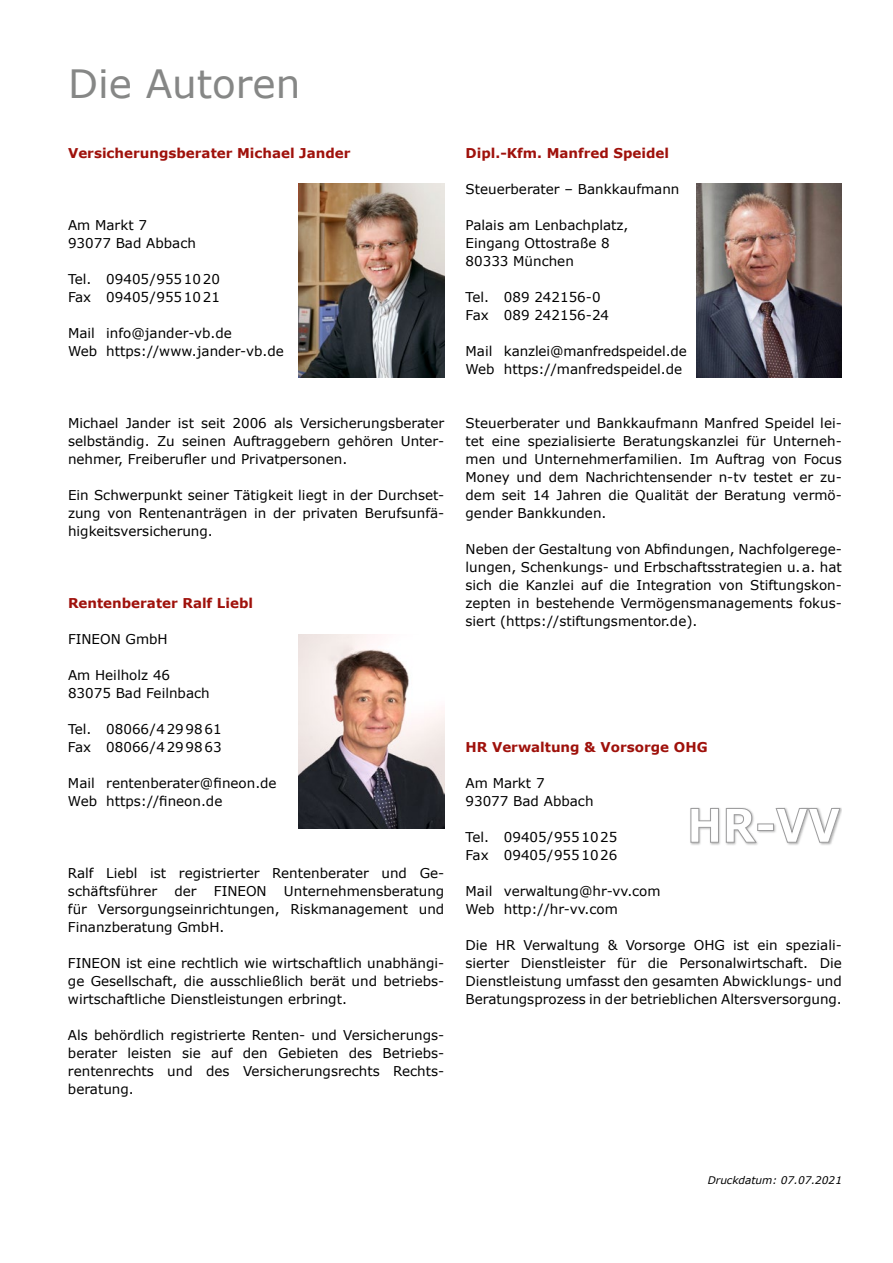
<style>
.page{position:relative;width:893px;height:1263px;background:#fff}
.page>*{position:absolute;margin:0;border:0;box-sizing:border-box;transform-origin:0 0}
.t1{font:39px "Verdana";color:#868786}
.t2{font:13.5px/18px "Verdana";color:#000}
.t3{font:700 13.5px "Verdana";color:#9f110b}
.t4{font:italic 10.5px "Verdana";color:#000}
</style>
<div class="page">
<img style="left:299px;top:183px;width:145px;height:195px">
<img style="left:299px;top:634px;width:145px;height:195px">
<img style="left:696px;top:183px;width:146px;height:195px">
<img style="left:690px;top:807px;width:152px;height:38px">
<svg style="left:690px;top:808px;width:29px;height:35px"></svg>
<svg style="left:726px;top:808px;width:31px;height:35px"></svg>
<div style="left:758px;top:824px;width:15px;height:6px;background:#fff"></div>
<div style="left:757px;top:824px;width:17px;height:7px;border:1px solid #9c9c9d"></div>
<svg style="left:775px;top:808px;width:65px;height:35px"></svg>
<h1 class="t1" style="left:68px;top:57px;width:234px">Die Autoren</h1>
<p class="t3" style="left:68px;top:144px;width:284px">Versicherungsberater Michael Jander</p>
<p class="t2" style="left:68px;top:216px;width:129px">Am Markt 7<br>93077 Bad Abbach</p>
<p class="t2" style="left:68px;top:270px;width:153px">Tel. 09405/9551020<br>Fax 09405/9551021</p>
<p class="t2" style="left:68px;top:324px;width:217px">Mail info@jander-vb.de<br>Web https://www.jander-vb.de</p>
<p class="t2" style="left:68px;top:414px;width:378px;text-align:justify">Michael Jander ist seit 2006 als Versicherungsberater selbständig. Zu seinen Auftraggebern gehören Unter&shy;nehmer, Freiberufler und Privatpersonen.</p>
<p class="t2" style="left:68px;top:486px;width:378px;text-align:justify">Ein Schwerpunkt seiner Tätigkeit liegt in der Durchset&shy;zung von Rentenanträgen in der privaten Berufsunfä&shy;higkeitsversicherung.</p>
<p class="t3" style="left:68px;top:594px;width:187px">Rentenberater Ralf Liebl</p>
<p class="t2" style="left:68px;top:630px;width:101px">FINEON GmbH</p>
<p class="t2" style="left:68px;top:666px;width:143px">Am Heilholz 46<br>83075 Bad Feilnbach</p>
<p class="t2" style="left:68px;top:720px;width:155px">Tel. 08066/4299861<br>Fax 08066/4299863</p>
<p class="t2" style="left:68px;top:774px;width:210px">Mail rentenberater@fineon.de<br>Web https://fineon.de</p>
<p class="t2" style="left:68px;top:864px;width:378px">Ralf Liebl ist registrierter Rentenberater und Ge&shy;schäftsführer</p>
<p class="t2" style="left:68px;top:882px;width:378px;text-align:justify;text-indent:216px">Unternehmensberatung für Versorgungseinrichtungen, Riskmanagement und Finanzberatung GmbH.</p>
<p class="t2" style="left:68px;top:954px;width:378px">FINEON ist eine rechtlich wie wirtschaftlich unabhängi&shy;ge Gesellschaft, die ausschließlich berät und betriebs&shy;wirtschaftliche Dienstleistungen erbringt.</p>
<p class="t2" style="left:68px;top:1026px;width:378px">Als behördlich registrierte Renten- und Versicherungs&shy;berater leisten sie auf den Gebieten des Betriebs&shy;rentenrechts und des Versicherungsrechts Rechts&shy;beratung.</p>
<p class="t2" style="left:174px;top:882px;width:24px">der</p>
<p class="t2" style="left:214px;top:882px;width:54px">FINEON</p>
<p class="t3" style="left:466px;top:144px;width:205px">Dipl.-Kfm. Manfred Speidel</p>
<p class="t2" style="left:466px;top:180px;width:215px">Steuerberater – Bankkaufmann</p>
<p class="t2" style="left:466px;top:216px;width:164px">Palais am Lenbachplatz,<br>Eingang Ottostraße 8<br>80333 München</p>
<p class="t2" style="left:466px;top:288px;width:145px">Tel. 089 242156-0<br>Fax 089 242156-24</p>
<p class="t2" style="left:466px;top:342px;width:223px">Mail kanzlei@manfredspeidel.de<br>Web https://manfredspeidel.de</p>
<p class="t2" style="left:466px;top:414px;width:378px;text-align:justify">Steuerberater und Bankkaufmann Manfred Speidel lei&shy;tet eine spezialisierte Beratungskanzlei für Unterneh&shy;men und Unternehmerfamilien. Im Auftrag von Focus Money und dem Nachrichtensender n-tv testet er zu&shy;dem seit 14 Jahren die Qualität der Beratung vermö&shy;gender Bankkunden.</p>
<p class="t2" style="left:466px;top:540px;width:378px;text-align:justify">Neben der Gestaltung von Abfindungen, Nachfolgerege&shy;lungen, Schenkungs- und Erbschaftsstrategien u.a. hat sich die Kanzlei auf die Integration von Stiftungskon&shy;zepten in bestehende Vermögensmanagements fokus&shy;siert (https://stiftungsmentor.de).</p>
<p class="t3" style="left:466px;top:737px;width:244px">HR Verwaltung &amp; Vorsorge OHG</p>
<p class="t2" style="left:466px;top:774px;width:129px">Am Markt 7<br>93077 Bad Abbach</p>
<p class="t2" style="left:466px;top:828px;width:153px">Tel. 09405/9551025<br>Fax 09405/9551026</p>
<p class="t2" style="left:465px;top:882px;width:197px">Mail verwaltung@hr-vv.com<br>Web http://hr-vv.com</p>
<p class="t2" style="left:465px;top:936px;width:378px;text-align:justify">Die HR Verwaltung &amp; Vorsorge OHG ist ein speziali&shy;sierter Dienstleister für die Personalwirtschaft. Die Dienstleistung umfasst den gesamten Abwicklungs- und Beratungsprozess in der betrieblichen Altersversorgung.</p>
<p class="t4" style="left:708px;top:1173px;width:136px">Druckdatum: 07.07.2021</p>
</div>
